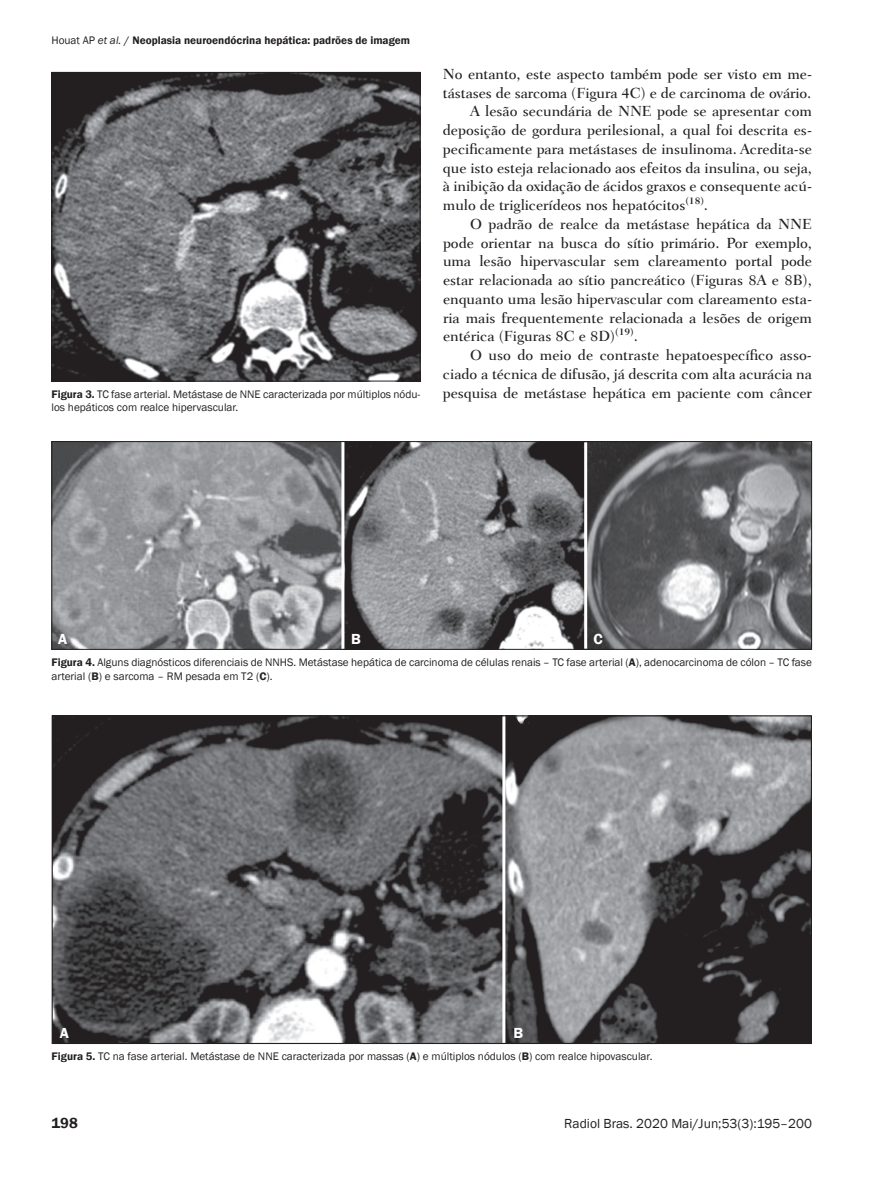
<style>
.page{position:relative;width:893px;height:1191px;background:#fff}
.page>*{position:absolute;margin:0;border:0;box-sizing:border-box;transform-origin:0 0}
.t1{font:500 15px "Fairfield LT";letter-spacing:-.005em;color:#231f20}
.t2{font:600 15px "Franklin Gothic";color:#fff}
.t3{font:600 15px "Franklin Gothic";color:#231f20}
.t4{font:13.5px "Franklin Gothic";color:#231f20}
.t5{font:11.25px/13.5px "Franklin Gothic";color:#231f20}
.t6{font:600 11.25px "Franklin Gothic";color:#231f20}
.s1{font-weight:400}
.s2{font-weight:400;font-style:italic}
.s3{font-weight:500}
.s4{font-weight:600}
</style>
<div class="page">
<img style="left:53px;top:74px;width:365px;height:305px">
<div style="left:51px;top:72px;width:369px;height:309px;border:1px solid #231f20"></div>
<img style="left:53px;top:443px;width:757px;height:204px">
<div style="left:51px;top:441px;width:761px;height:208px;border:1px solid #231f20"></div>
<hr style="left:341px;top:442px;width:3px;height:207px;background:#fff">
<hr style="left:584px;top:442px;width:3px;height:206px;background:#fff">
<img style="left:54px;top:717px;width:756px;height:325px">
<hr style="left:502px;top:716px;width:3px;height:326px;background:#fff">
<p class="t6" style="left:51px;top:33px;width:360px"><span class="s1">Houat AP</span> <span class="s2">et al.</span> <span class="s3">/</span> Neoplasia neuroendócrina hepática: padrões de imagem</p>
<p class="t1" style="left:443px;top:65px;width:370px">No entanto, este aspecto também pode ser visto em me-</p>
<p class="t1" style="left:443px;top:84px;width:370px">tástases de sarcoma (Figura 4C) e de carcinoma de ovário.</p>
<p class="t1" style="left:470px;top:103px;width:343px">A lesão secundária de NNE pode se apresentar com</p>
<p class="t1" style="left:443px;top:121px;width:370px">deposição de gordura perilesional, a qual foi descrita es-</p>
<p class="t1" style="left:443px;top:140px;width:370px">pecificamente para metástases de insulinoma. Acredita-se</p>
<p class="t1" style="left:443px;top:159px;width:370px">que isto esteja relacionado aos efeitos da insulina, ou seja,</p>
<p class="t1" style="left:443px;top:178px;width:370px">à inibição da oxidação de ácidos graxos e consequente acú-</p>
<p class="t1" style="left:443px;top:196px;width:267px">mulo de triglicerídeos nos hepatócitos<sup>(18)</sup>.</p>
<p class="t1" style="left:470px;top:215px;width:343px">O padrão de realce da metástase hepática da NNE</p>
<p class="t1" style="left:443px;top:234px;width:370px">pode orientar na busca do sítio primário. Por exemplo,</p>
<p class="t1" style="left:443px;top:253px;width:370px">uma lesão hipervascular sem clareamento portal pode</p>
<p class="t1" style="left:443px;top:271px;width:370px">estar relacionada ao sítio pancreático (Figuras 8A e 8B),</p>
<p class="t1" style="left:443px;top:290px;width:370px">enquanto uma lesão hipervascular com clareamento esta-</p>
<p class="t1" style="left:443px;top:309px;width:371px">ria mais frequentemente relacionada a lesões de origem</p>
<p class="t1" style="left:443px;top:328px;width:196px">entérica (Figuras 8C e 8D)<sup>(19)</sup>.</p>
<p class="t1" style="left:470px;top:346px;width:343px">O uso do meio de contraste hepatoespecífico asso-</p>
<p class="t1" style="left:443px;top:365px;width:370px">ciado a técnica de difusão, já descrita com alta acurácia na</p>
<p class="t5" style="left:51px;top:387px;width:370px"><span class="s4">Figura 3.</span> TC fase arterial. Metástase de NNE caracterizada por múltiplos nódu-</p>
<p class="t1" style="left:443px;top:384px;width:370px">pesquisa de metástase hepática em paciente com câncer</p>
<p class="t5" style="left:51px;top:401px;width:188px">los hepáticos com realce hipervascular.</p>
<p class="t2" style="left:58px;top:630px;width:11px">A</p>
<p class="t2" style="left:351px;top:630px;width:11px">B</p>
<p class="t2" style="left:593px;top:630px;width:11px">C</p>
<p class="t5" style="left:51px;top:656px;width:762px"><span class="s4">Figura 4.</span> Alguns diagnósticos diferenciais de NNHS. Metástase hepática de carcinoma de células renais – TC fase arterial (<span class="s4">A</span>), adenocarcinoma de cólon – TC fase arterial (<span class="s4">B</span>) e sarcoma – RM pesada em T2 (<span class="s4">C</span>).</p>
<p class="t2" style="left:60px;top:1024px;width:11px">A</p>
<p class="t2" style="left:513px;top:1024px;width:11px">B</p>
<p class="t5" style="left:52px;top:1050px;width:602px"><span class="s4">Figura 5.</span> TC na fase arterial. Metástase de NNE caracterizada por massas (<span class="s4">A</span>) e múltiplos nódulos (<span class="s4">B</span>) com realce hipovascular.</p>
<p class="t3" style="left:51px;top:1113px;width:28px">198</p>
<p class="t4" style="left:564px;top:1114px;width:249px">Radiol Bras. 2020 Mai/Jun;53(3):195–200</p>
</div>
